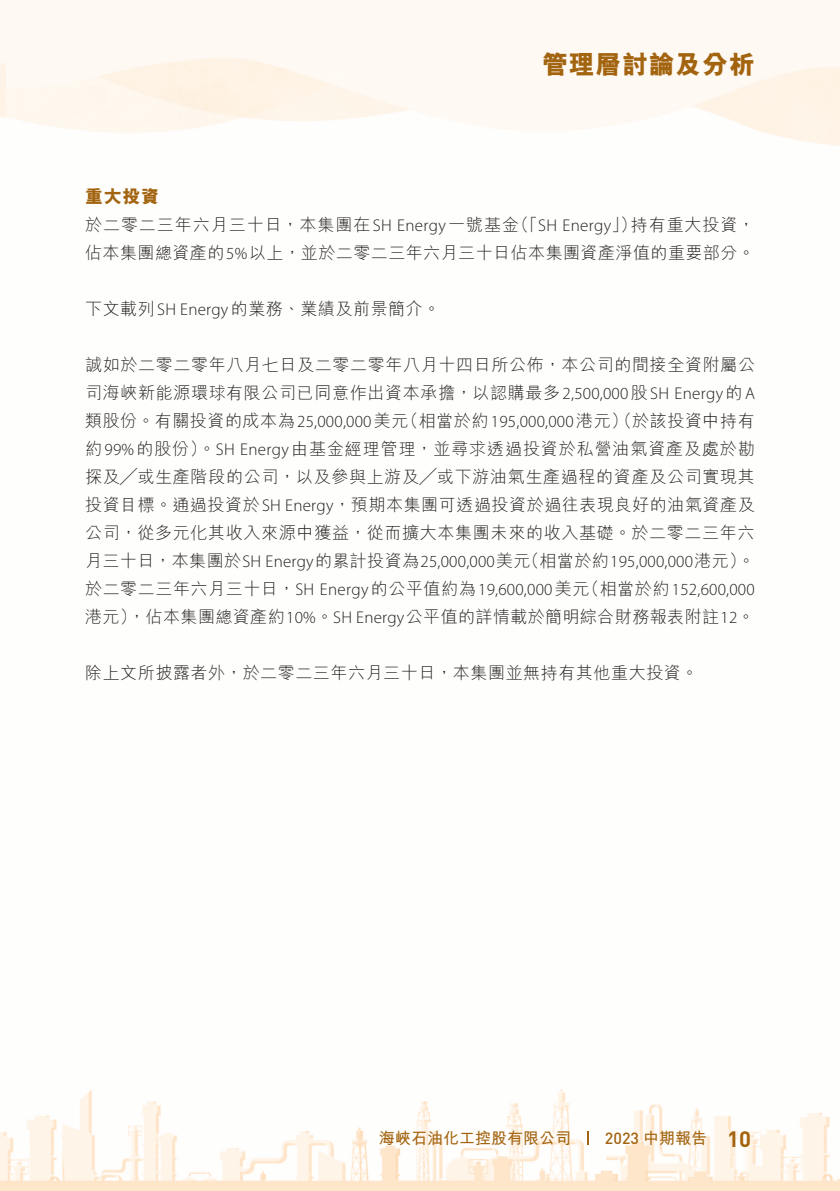
<style>
.page{position:relative;width:840px;height:1191px;background:#fff}
.page>*{position:absolute;margin:0;border:0;box-sizing:border-box;transform-origin:0 0}
.t1{font:800 26px "M Hei HK";letter-spacing:.025em;color:#a36410}
.t2{font:700 22px "DIN";color:#a36410}
._02_H2{font:800 18px "M Hei HK";color:#a36410}
._00_txt{font:300 17px/28px "M Hei HK";letter-spacing:.035em;color:#231f20}
._00_txt-2{font:300 17px "Myriad Pro";letter-spacing:.015em;color:#231f20}
.t3{font:700 16px "M Hei HK";color:#a36410}
.t4{font:500 16px "DIN";color:#a36410}
.s1{font-family:"M Hei HK"}
.s2{font-family:"Myriad Pro"}
.s3{font-family:"M Hei HK";font-weight:700}
</style>
<div class="page">
<img style="left:0;top:1089px;width:839px;height:102px">
<svg style="left:587px;top:1131px;width:1px;height:14px"></svg>
<p class="_02_H2" style="left:85px;top:187px;width:75px">重大投資</p>
<h1 class="t1" style="left:542px;top:52px;width:214px">管理層討論及分析</h1>
<p class="_00_txt-2" style="left:512px;top:215px;width:126px"><span class="s1">（「</span>SH Energy<span class="s1">」）</span></p>
<p class="_00_txt" style="left:85px;top:211px;width:670px">於二零二三年六月三十日，本集團在<span class="s2">SH Energy</span>一號基金<br>佔本集團總資產的<span class="s2">5%</span>以上，並於二零二三年六月三十日佔本集團資產淨值的重要部分。</p>
<p class="_00_txt" style="left:85px;top:295px;width:356px">下文載列<span class="s2">SH Energy</span>的業務、業績及前景簡介。</p>
<p class="_00_txt" style="left:85px;top:351px;width:671px;text-align:right">誠如於二零二零年八月七日及二零二零年八月十四日所公佈，本公司的間接全資附屬公司海峽新能源環球有限公司已同意作出資本承擔，以認購最多<span class="s2">2,500,000</span>股<span class="s2">SH Energy</span>的<span class="s2">A</span>（相當於約<span class="s2">195,000,000</span>港元）（於該投資中持有</p>
<p class="_00_txt" style="left:630px;top:211px;width:125px">持有重大投資，</p>
<p class="_00_txt" style="left:85px;top:407px;width:325px">類股份。有關投資的成本為<span class="s2">25,000,000</span>美元</p>
<p class="_00_txt" style="left:85px;top:435px;width:671px">約<span class="s2">99%</span>的股份）。<span class="s2">SH Energy</span>由基金經理管理，並尋求透過投資於私營油氣資產及處於勘</p>
<p class="_00_txt" style="left:85px;top:463px;width:671px">探及╱或生產階段的公司，以及參與上游及╱或下游油氣生產過程的資產及公司實現其</p>
<p class="_00_txt" style="left:85px;top:491px;width:670px">投資目標。通過投資於<span class="s2">SH Energy</span>，預期本集團可透過投資於過往表現良好的油氣資產及</p>
<p class="_00_txt" style="left:85px;top:519px;width:670px">公司，從多元化其收入來源中獲益，從而擴大本集團未來的收入基礎。於二零二三年六</p>
<p class="_00_txt-2" style="left:522px;top:551px;width:234px"><span class="s1">（相當於約</span>195,000,000<span class="s1">港元。(</span></p>
<p class="_00_txt-2" style="left:85px;top:551px;width:447px"><span class="s1">月三十日，本集團於</span>SH Energy<span class="s1">的累計投資為</span>25,000,000<span class="s1">美元</span></p>
<p class="_00_txt" style="left:85px;top:575px;width:670px">於二零二三年六月三十日，<span class="s2">SH Energy</span>的公平值約為 <span class="s2">19,600,000</span>美元<br>港元，）佔本集團總資產約<span class="s2">10%</span>。<span class="s2">SH Energy</span>公平值的詳情載於簡明綜合財務報表附註<span class="s2">12</span>。</p>
<p class="_00_txt" style="left:85px;top:659px;width:614px">除上文所披露者外，於二零二三年六月三十日，本集團並無持有其他重大投資。</p>
<p class="_00_txt-2" style="left:582px;top:579px;width:174px"><span class="s1">（相當於約</span>152,600,000</p>
<p class="t3" style="left:379px;top:1126px;width:193px">海峽石油化工控股有限公司</p>
<p class="t4" style="left:604px;top:1128px;width:104px">2023 <span class="s3">中期報告</span></p>
<p class="t2" style="left:726px;top:1125px;width:25px">10</p>
</div>
